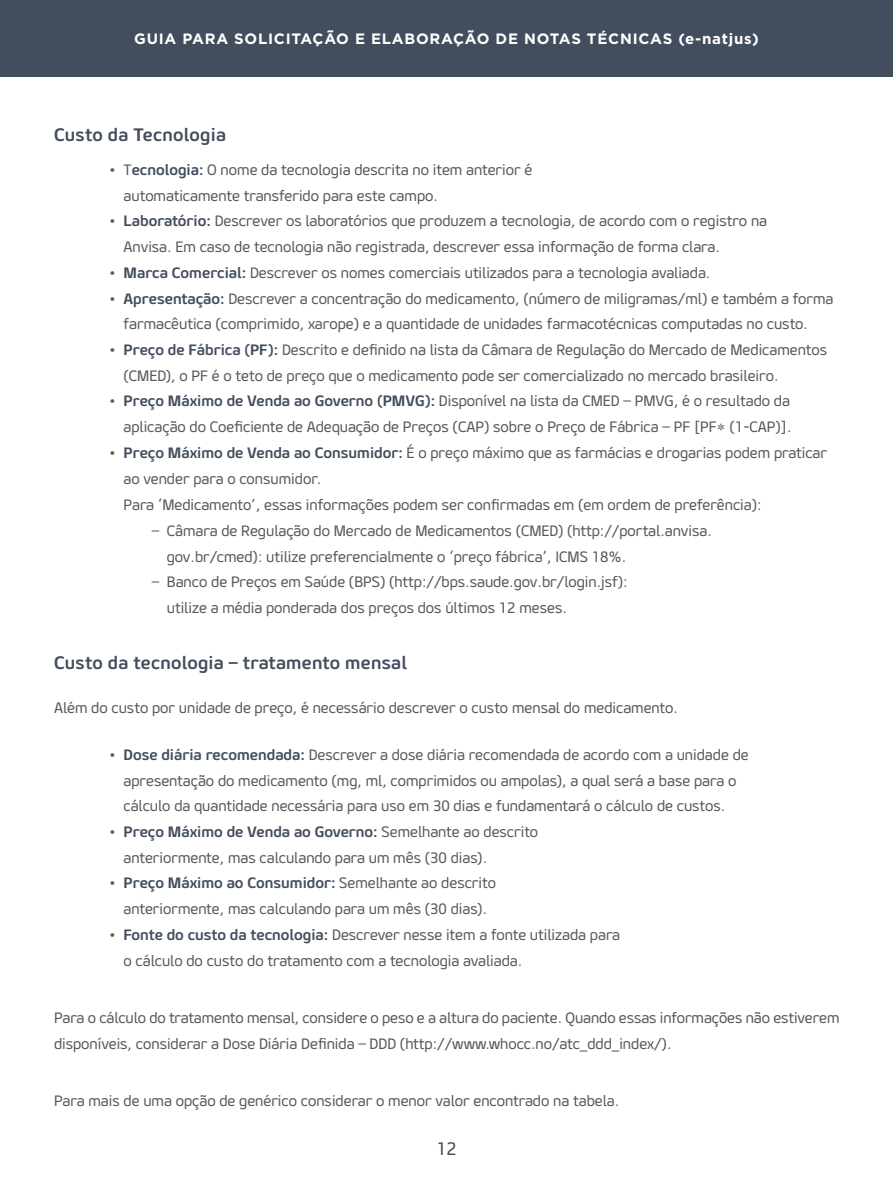
<style>
.page{position:relative;width:893px;height:1191px;background:#fff}
.page>*{position:absolute;margin:0;border:0;box-sizing:border-box;transform-origin:0 0}
.t1{font:700 18px "Geon";letter-spacing:.015em;color:#424d5d}
.t2{font:18px "Geon";color:#424d5d}
.t3{font:15px/25.7px "Geon";color:#58595b}
.t4{font:700 15px "Gotham";letter-spacing:.05em;color:#fff}
.s1{font-weight:700;color:#424d5d}
</style>
<div class="page">
<div style="left:0;top:0;width:893px;height:77px;background:#424d5d"></div>
<p class="t4" style="left:134px;top:29px;width:626px">GUIA PARA SOLICITAÇÃO E ELABORAÇÃO DE NOTAS TÉCNICAS (e-natjus)</p>
<p class="t1" style="left:54px;top:122px;width:173px">Custo da Tecnologia</p>
<p class="t3" style="left:124px;top:156px;width:410px;text-indent:-14px">• T<span class="s1">ecnologia:</span> O nome da tecnologia descrita no item anterior é automaticamente transferido para este campo.</p>
<p class="t3" style="left:124px;top:208px;width:645px;text-indent:-14px">• <span class="s1">Laboratório:</span> Descrever os laboratórios que produzem a tecnologia, de acordo com o registro na<br>Anvisa. Em caso de tecnologia não registrada, descrever essa informação de forma clara.</p>
<p class="t3" style="left:109px;top:259px;width:603px">• <span class="s1">Marca Comercial:</span> Descrever os nomes comerciais utilizados para a tecnologia avaliada.</p>
<p class="t3" style="left:124px;top:285px;width:711px;text-indent:-14px">• <span class="s1">Apresentação:</span> Descrever a concentração do medicamento, (número de miligramas/ml) e também a forma farmacêutica (comprimido, xarope) e a quantidade de unidades farmacotécnicas computadas no custo.</p>
<p class="t3" style="left:124px;top:336px;width:705px;text-indent:-14px">• <span class="s1">Preço de Fábrica (PF):</span> Descrito e definido na lista da Câmara de Regulação do Mercado de Medicamentos (CMED), o PF é o teto de preço que o medicamento pode ser comercializado no mercado brasileiro.</p>
<p class="t3" style="left:109px;top:388px;width:684px;text-align:right">• <span class="s1">Preço Máximo de Venda ao Governo (PMVG):</span> Disponível na lista da CMED – PMVG, é o resultado da aplicação do Coeficiente de Adequação de Preços (CAP) sobre o Preço de Fábrica – PF [PF* (1-CAP)].</p>
<p class="t3" style="left:124px;top:439px;width:705px;line-height:26.1px;text-indent:-14px">• <span class="s1">Preço Máximo de Venda ao Consumidor:</span> É o preço máximo que as farmácias e drogarias podem praticar ao vender para o consumidor.<br>Para ‘Medicamento’, essas informações podem ser confirmadas em (em ordem de preferência):</p>
<p class="t3" style="left:167px;top:517px;width:547px;text-indent:-15px">– Câmara de Regulação do Mercado de Medicamentos (CMED) (http://portal.anvisa. gov.br/cmed): utilize preferencialmente o ‘preço fábrica’, ICMS 18%.</p>
<p class="t3" style="left:167px;top:569px;width:462px;text-indent:-15px">– Banco de Preços em Saúde (BPS) (http://bps.saude.gov.br/login.jsf): utilize a média ponderada dos preços dos últimos 12 meses.</p>
<p class="t1" style="left:54px;top:651px;width:354px">Custo da tecnologia – tratamento mensal</p>
<p class="t3" style="left:54px;top:694px;width:626px">Além do custo por unidade de preço, é necessário descrever o custo mensal do medicamento.</p>
<p class="t3" style="left:124px;top:741px;width:627px;text-indent:-14px">• <span class="s1">Dose diária recomendada:</span> Descrever a dose diária recomendada de acordo com a unidade de apresentação do medicamento (mg, ml, comprimidos ou ampolas), a qual será a base para o cálculo da quantidade necessária para uso em 30 dias e fundamentará o cálculo de custos.</p>
<p class="t3" style="left:124px;top:818px;width:416px;text-indent:-14px">• <span class="s1">Preço Máximo de Venda ao Governo:</span> Semelhante ao descrito anteriormente, mas calculando para um mês (30 dias).</p>
<p class="t3" style="left:109px;top:870px;width:388px;text-align:center">• <span class="s1">Preço Máximo ao Consumidor:</span> Semelhante ao descrito anteriormente, mas calculando para um mês (30 dias).</p>
<p class="t3" style="left:124px;top:921px;width:498px;text-indent:-14px">• <span class="s1">Fonte do custo da tecnologia:</span> Descrever nesse item a fonte utilizada para o cálculo do custo do tratamento com a tecnologia avaliada.</p>
<p class="t3" style="left:54px;top:1004px;width:787px;line-height:26.4px">Para o cálculo do tratamento mensal, considere o peso e a altura do paciente. Quando essas informações não estiverem disponíveis, considerar a Dose Diária Definida – DDD (http://www.whocc.no/atc_ddd_index/).</p>
<p class="t3" style="left:54px;top:1087px;width:567px">Para mais de uma opção de genérico considerar o menor valor encontrado na tabela.</p>
<p class="t2" style="left:436px;top:1137px;width:22px">12</p>
</div>
